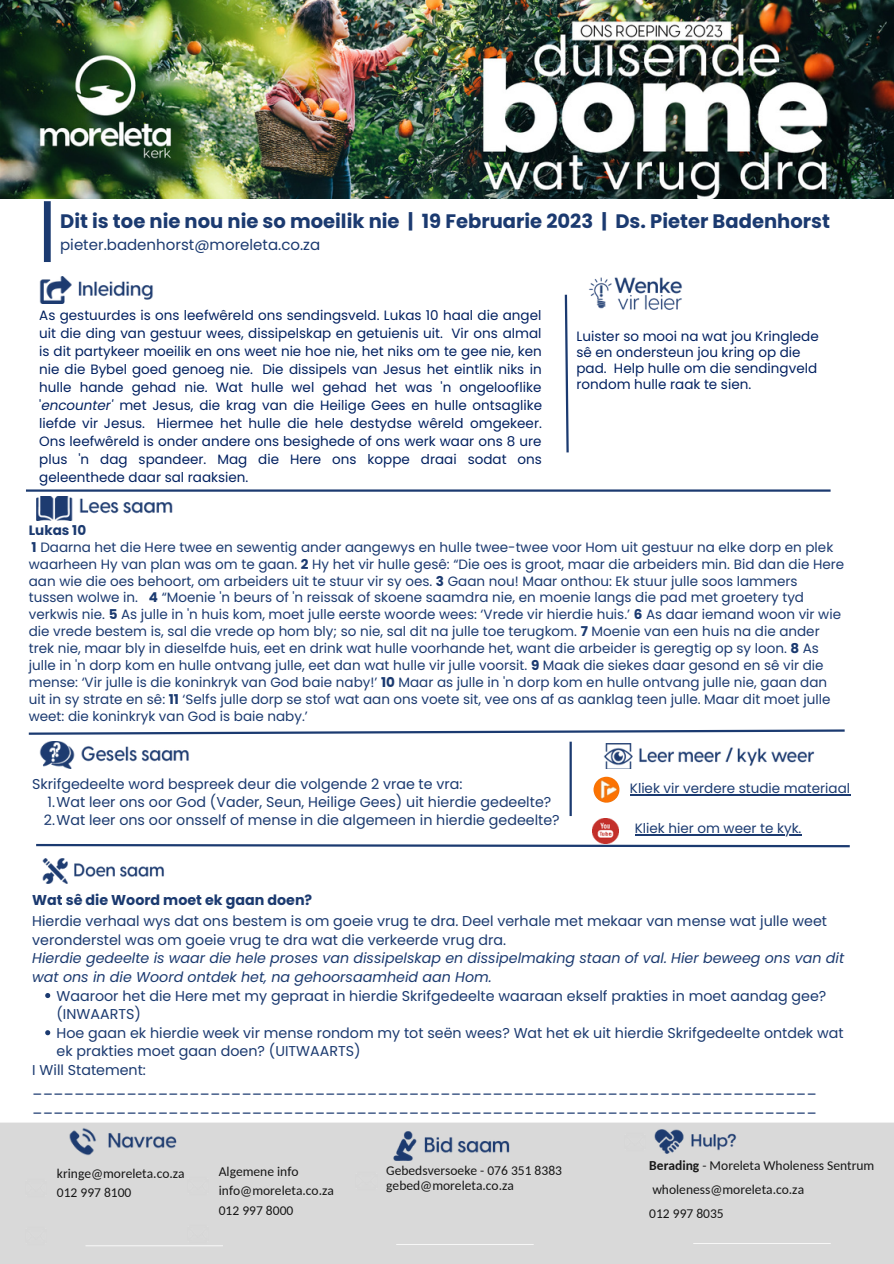
<style>
.page{position:relative;width:894px;height:1264px;background:#fff}
.page>*{position:absolute;margin:0;border:0;box-sizing:border-box;transform-origin:0 0}
.t1{font:700 19.5px "Poppins";color:#1b3a70}
.t2{font:15px "Poppins";color:#1b3a70}
.t3{font:14.25px/18.6px "Poppins";color:#1b3a70}
.t4{font:italic 14.25px/18.6px "Poppins";color:#1b3a70}
.t5{font:700 14.25px "Poppins";color:#1b3a70}
.t6{font:13.5px/17px "Poppins";color:#1b3a70}
.t7{font:13.5px/18px "Poppins";color:#002060;text-align:justify}
.t8{font:13.5px/19.2px "Carlito";color:#171717}
.s1{font-style:italic}
.s2{font-weight:700}
</style>
<div class="page">
<img style="left:0;top:0;width:893px;height:198px">
<svg style="left:44px;top:201px;width:7px;height:61px"></svg>
<img style="left:588px;top:277px;width:94px;height:33px">
<img style="left:39px;top:277px;width:114px;height:26px">
<div style="left:0;top:1122px;width:893px;height:141px;background:#d9d9d9"></div>
<hr style="left:85px;top:1245px;width:138px;height:1px;background:#fff">
<img style="left:624px;top:1130px;width:21px;height:22px">
<img style="left:42px;top:858px;width:122px;height:25px">
<img style="left:356px;top:1170px;width:21px;height:21px">
<img style="left:25px;top:1177px;width:22px;height:21px">
<img style="left:25px;top:1225px;width:22px;height:21px">
<hr style="left:396px;top:1244px;width:137px;height:1px;background:#fff">
<hr style="left:693px;top:1242px;width:137px;height:1px;background:#fff">
<img style="left:39px;top:741px;width:150px;height:27px">
<img style="left:603px;top:743px;width:212px;height:25px">
<img style="left:36px;top:496px;width:137px;height:24px">
<img style="left:393px;top:1131px;width:120px;height:29px">
<img style="left:654px;top:1128px;width:86px;height:25px">
<img style="left:69px;top:1127px;width:112px;height:28px">
<img style="left:593px;top:776px;width:26px;height:26px">
<img style="left:592px;top:818px;width:26px;height:24px">
<hr style="left:634px;top:834px;width:167px;height:1px;background:#1b3a70">
<hr style="left:629px;top:794px;width:221px;height:1px;background:#1b3a70">
<svg style="left:564px;top:294px;width:5px;height:159px"></svg>
<hr style="left:26px;top:489px;width:804px;height:2px;background:#1b3a70">
<hr style="left:569px;top:741px;width:2px;height:75px;background:#1b3a70">
<svg style="left:36px;top:842px;width:814px;height:6px"></svg>
<svg style="left:28px;top:729px;width:817px;height:6px"></svg>
<svg style="left:45px;top:993px;width:5px;height:5px"></svg>
<svg style="left:45px;top:1030px;width:5px;height:5px"></svg>
<img style="left:187px;top:1175px;width:21px;height:21px">
<img style="left:187px;top:1223px;width:21px;height:21px">
<h1 class="t1" style="left:60px;top:207px;width:771px">Dit is toe nie nou nie so moeilik nie | 19 Februarie 2023 | Ds. Pieter Badenhorst</h1>
<p class="t2" style="left:60px;top:234px;width:261px">pieter.badenhorst@moreleta.co.za</p>
<p class="t7" style="left:39px;top:306px;width:504px">As gestuurdes is ons leefwêreld ons sendingsveld. Lukas 10 haal die angel uit die ding van gestuur wees, dissipelskap en getuienis uit. Vir ons almal is dit partykeer moeilik en ons weet nie hoe nie, het niks om te gee nie, ken nie die Bybel goed genoeg nie. Die dissipels van Jesus het eintlik niks in hulle hande gehad nie. Wat hulle wel gehad het was 'n ongelooflike '<span class="s1">encounter'</span> met Jesus, die krag van die Heilige Gees en hulle ontsaglike liefde vir Jesus. Hiermee het hulle die hele destydse wêreld omgekeer.<br>Ons leefwêreld is onder andere ons besighede of ons werk waar ons 8 ure plus 'n dag spandeer. Mag die Here ons koppe draai sodat ons geleenthede daar sal raaksien.</p>
<p class="t7" style="left:576px;top:329px;width:244px;line-height:15.8px;text-align:left">Luister so mooi na wat jou Kringlede sê en ondersteun jou kring op die pad. Help hulle om die sendingveld rondom hulle raak te sien.</p>
<p class="t6" style="left:29px;top:521px;width:816px"><span class="s2">Lukas 10<br>1</span> Daarna het die Here twee en sewentig ander aangewys en hulle twee-twee voor Hom uit gestuur na elke dorp en plek waarheen Hy van plan was om te gaan. <span class="s2">2</span> Hy het vir hulle gesê: “Die oes is groot, maar die arbeiders min. Bid dan die Here aan wie die oes behoort, om arbeiders uit te stuur vir sy oes. <span class="s2">3</span> Gaan nou! Maar onthou: Ek stuur julle soos lammers tussen wolwe in. <span class="s2">4</span> “Moenie 'n beurs of 'n reissak of skoene saamdra nie, en moenie langs die pad met groetery tyd verkwis nie. <span class="s2">5</span> As julle in 'n huis kom, moet julle eerste woorde wees: ‘Vrede vir hierdie huis.’ <span class="s2">6</span> As daar iemand woon vir wie die vrede bestem is, sal die vrede op hom bly; so nie, sal dit na julle toe terugkom. <span class="s2">7</span> Moenie van een huis na die ander trek nie, maar bly in dieselfde huis, eet en drink wat hulle voorhande het, want die arbeider is geregtig op sy loon. <span class="s2">8</span> As julle in 'n dorp kom en hulle ontvang julle, eet dan wat hulle vir julle voorsit. <span class="s2">9</span> Maak die siekes daar gesond en sê vir die mense: ‘Vir julle is die koninkryk van God baie naby!’ <span class="s2">10</span> Maar as julle in 'n dorp kom en hulle ontvang julle nie, gaan dan uit in sy strate en sê: <span class="s2">11</span> ‘Selfs julle dorp se stof wat aan ons voete sit, vee ons af as aanklag teen julle. Maar dit moet julle weet: die koninkryk van God is baie naby.’</p>
<p class="t3" style="left:32px;top:774px;width:431px">Skrifgedeelte word bespreek deur die volgende 2 vrae te vra:</p>
<p class="t3" style="left:44px;top:793px;width:517px;line-height:18px">1.Wat leer ons oor God (Vader, Seun, Heilige Gees) uit hierdie gedeelte?<br>2.Wat leer ons oor onsself of mense in die algemeen in hierdie gedeelte?</p>
<p class="t6" style="left:629px;top:779px;width:222px">Kliek vir verdere studie materiaal</p>
<p class="t6" style="left:634px;top:820px;width:168px">Kliek hier om weer te kyk.</p>
<p class="t5" style="left:32px;top:889px;width:281px">Wat sê die Woord moet ek gaan doen?</p>
<p class="t3" style="left:32px;top:911px;width:796px">Hierdie verhaal wys dat ons bestem is om goeie vrug te dra. Deel verhale met mekaar van mense wat julle weet veronderstel was om goeie vrug te dra wat die verkeerde vrug dra.</p>
<p class="t4" style="left:32px;top:949px;width:813px">Hierdie gedeelte is waar die hele proses van dissipelskap en dissipelmaking staan of val. Hier beweeg ons van dit wat ons in die Woord ontdek het, na gehoorsaamheid aan Hom.</p>
<p class="t3" style="left:56px;top:986px;width:788px">Waaroor het die Here met my gepraat in hierdie Skrifgedeelte waaraan ekself prakties in moet aandag gee? (INWAARTS)<br>Hoe gaan ek hierdie week vir mense rondom my tot seën wees? Wat het ek uit hierdie Skrifgedeelte ontdek wat ek prakties moet gaan doen? (UITWAARTS)</p>
<p class="t3" style="left:32px;top:1060px;width:785px">I Will Statement: ___________________________________________________________________________ ___________________________________________________________________________</p>
<p class="t8" style="left:57px;top:1165px;width:129px">kringe@moreleta.co.za<br>012 997 8100</p>
<p class="t8" style="left:219px;top:1163px;width:117px">Algemene info info@moreleta.co.za<br>012 997 8000</p>
<p class="t8" style="left:386px;top:1163px;width:177px;line-height:15.8px">Gebedsversoeke - 076 351 8383 gebed@moreleta.co.za</p>
<p class="t8" style="left:649px;top:1155px;width:226px;line-height:23.7px"><span class="s2">Berading</span> - Moreleta Wholeness Sentrum wholeness@moreleta.co.za<br>012 997 8035</p>
</div>
